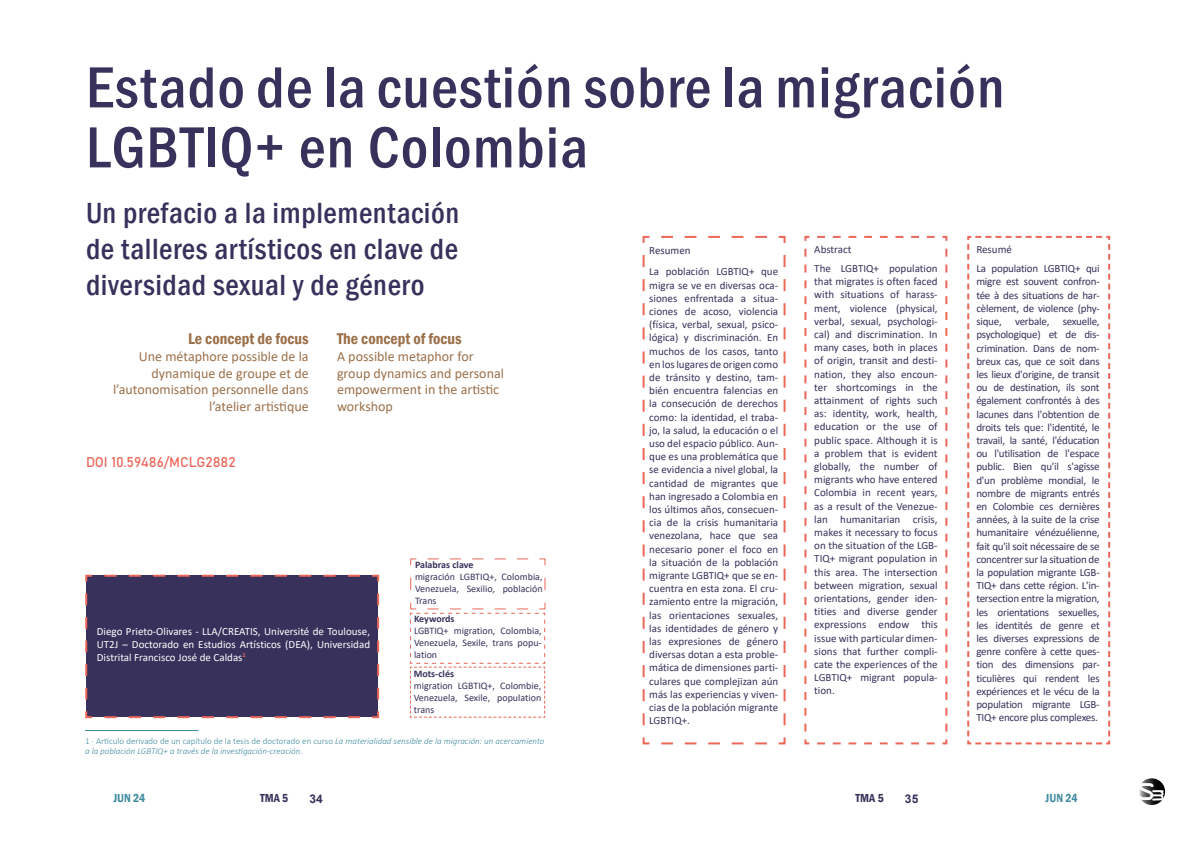
<style>
.page{position:relative;width:1191px;height:842px;background:#fff}
.page>*{position:absolute;margin:0;border:0;box-sizing:border-box;transform-origin:0 0}
.t1{font:500 condensed 60px/60px "Franklin Gothic";letter-spacing:.02em;color:#37315b}
.t2{font:36px "OCRA Extended";color:#fff}
.t3{font:500 condensed 30px/36px "Franklin Gothic";letter-spacing:.02em;color:#37315b;text-align:justify}
.t4{font:24px "OCRA Extended";color:#fff}
.t5{font:600 condensed 16px "Franklin Gothic";color:#9b704a}
.t6{font:14px/16.8px "Calibri";color:#9b704a;text-align:right}
.t7{font:14px "Bahnschrift";color:#eb675a}
.t8{font:600 condensed 12px "Franklin Gothic";color:#408ba0}
.t9{font:600 condensed 12px "Franklin Gothic";color:#37315b}
.t10{font:700 12px "Arial";color:#37315b}
.t11{font:11px/13.2px "Calibri";color:#37315b;text-align:justify}
.t12{font:11px/13.2px "Calibri";color:#fff;text-align:justify}
.t13{font:11px/18.9px "Calibri";letter-spacing:-.02em;color:#37315b}
.t14{font:10px/12px "Calibri";color:#37315b;text-align:justify}
.t15{font:700 10px "Calibri";color:#37315b}
.t16{font:italic 300 9px/10.6px "Calibri";color:#408ba0}
.s1{font-style:normal}
</style>
<div class="page">
<svg style="left:409px;top:558px;width:137px;height:160px"></svg>
<div style="left:85px;top:574px;width:295px;height:145px;background:#37315b"></div>
<svg style="left:967px;top:235px;width:144px;height:510px"></svg>
<svg style="left:804px;top:235px;width:144px;height:510px"></svg>
<svg style="left:642px;top:235px;width:144px;height:510px"></svg>
<svg style="left:1138px;top:778px;width:27px;height:27px"></svg>
<hr style="left:85px;top:730px;width:113px;height:1px;background:#408ba0">
<h1 class="t1" style="left:86px;top:57px;width:920px">Estado de la cuestión sobre la migración<br>LGBTIQ+ en Colombia</h1>
<h3 class="t3" style="left:86px;top:195px;width:375px">Un prefacio a la implementación de talleres artísticos en clave de diversidad sexual y de género</h3>
<h3 class="t5" style="left:188px;top:328px;width:122px">Le concept de focus</h3>
<p class="t6" style="left:113px;top:347px;width:197px">Une métaphore possible de la dynamique de groupe et de l’autonomisation personnelle dans l’atelier artistique</p>
<p class="t7" style="left:86px;top:451px;width:151px">DOI 10.59486/MCLG2882</p>
<h3 class="t5" style="left:337px;top:328px;width:126px">The concept of focus</h3>
<p class="t6" style="left:337px;top:347px;width:168px;text-align:left">A possible metaphor for group dynamics and personal empowerment in the artistic workshop</p>
<p class="t15" style="left:415px;top:558px;width:60px">Palabras clave</p>
<p class="t14" style="left:415px;top:571px;width:129px">migración LGBTIQ+, Colombia, Venezuela, Sexilio, población Trans</p>
<p class="t12" style="left:97px;top:624px;width:275px">Diego Prieto-Olivares - LLA/CREATIS, Université de Toulouse, UT2J – Doctorado en Estudios Artísticos (DEA), Universidad Distrital Francisco José de Caldas<sup>1</sup></p>
<p class="t15" style="left:414px;top:612px;width:42px">Keywords</p>
<p class="t14" style="left:414px;top:625px;width:129px">LGBTIQ+ migration, Colombia, Venezuela, Sexile, trans popu&shy;lation</p>
<p class="t15" style="left:414px;top:666px;width:42px">Mots-clés</p>
<p class="t14" style="left:414px;top:679px;width:129px">migration LGBTIQ+, Colombie, Venezuela, Sexile, population trans</p>
<p class="t16" style="left:85px;top:735px;width:461px"><span class="s1">1 · Artículo derivado de un capítulo de la tesis de doctorado en curso</span> La materialidad sensible de la migración: un acercamiento a la población LGBTIQ+ a través de la investigación-creación<span class="s1">.</span></p>
<p class="t11" style="left:649px;top:239px;width:130px;line-height:21.7px">Resumen<br>La población LGBTIQ+ que</p>
<p class="t11" style="left:649px;top:278px;width:130px">migra se ve en diversas oca&shy;siones enfrentada a situa&shy;ciones de acoso, violencia (física, verbal, sexual, psico&shy;lógica) y discriminación. En muchos de los casos, tanto en los lugares de origen como de tránsito y destino, tam&shy;bién encuentra falencias en la consecución de derechos como: la identidad, el traba&shy;jo, la salud, la educación o el uso del espacio público. Aun&shy;que es una problemática que se evidencia a nivel global, la cantidad de migrantes que han ingresado a Colombia en los últimos años, consecuen&shy;cia de la crisis humanitaria venezolana, hace que sea necesario poner el foco en la situación de la población migrante LGBTIQ+ que se en&shy;cuentra en esta zona. El cru&shy;zamiento entre la migración, las orientaciones sexuales, las identidades de género y las expresiones de género diversas dotan a esta proble&shy;mática de dimensiones parti&shy;culares que complejizan aún más las experiencias y viven&shy;cias de la población migrante LGBTIQ+.</p>
<p class="t11" style="left:814px;top:240px;width:125px;line-height:18.9px">Abstract<br>The LGBTIQ+ population</p>
<p class="t11" style="left:814px;top:275px;width:125px">that migrates is often faced with situations of harass&shy;ment, violence (physical, verbal, sexual, psychologi&shy;cal) and discrimination. In many cases, both in places of origin, transit and desti&shy;nation, they also encoun&shy;ter shortcomings in the attainment of rights such as: identity, work, health, education or the use of public space. Although it is a problem that is evident globally, the number of migrants who have entered Colombia in recent years, as a result of the Venezue&shy;lan humanitarian crisis, makes it necessary to focus on the situation of the LGB-TIQ+ migrant population in this area. The intersection between migration, sexual orientations, gender iden&shy;tities and diverse gender expressions endow this issue with particular dimen&shy;sions that further compli&shy;cate the experiences of the LGBTIQ+ migrant popula&shy;tion.</p>
<p class="t13" style="left:976px;top:240px;width:125px">Resumé<br>La population LGBTIQ+ qui</p>
<p class="t11" style="left:976px;top:275px;width:125px">migre est souvent confron&shy;tée à des situations de har&shy;cèlement, de violence (phy&shy;sique, verbale, sexuelle, psychologique) et de dis&shy;crimination. Dans de nom&shy;breux cas, que ce soit dans les lieux d'origine, de transit ou de destination, ils sont également confrontés à des lacunes dans l'obtention de droits tels que: l'identité, le travail, la santé, l'éducation ou l'utilisation de l'espace public. Bien qu'il s'agisse d'un problème mondial, le nombre de migrants entrés en Colombie ces dernières années, à la suite de la crise humanitaire vénézuélienne, fait qu'il soit nécessaire de se concentrer sur la situation de la population migrante LGB-TIQ+ dans cette région. L'in&shy;tersection entre la migration, les orientations sexuelles, les identités de genre et les diverses expressions de genre confère à cette ques&shy;tion des dimensions par&shy;ticulières qui rendent les expériences et le vécu de la population migrante LGB-TIQ+ encore plus complexes.</p>
<p class="t8" style="left:113px;top:790px;width:33px">JUN 24</p>
<p class="t9" style="left:260px;top:790px;width:30px">TMA 5</p>
<p class="t10" style="left:309px;top:790px;width:15px">34</p>
<p class="t9" style="left:855px;top:790px;width:30px">TMA 5</p>
<p class="t10" style="left:905px;top:790px;width:15px">35</p>
<p class="t8" style="left:1045px;top:790px;width:33px">JUN 24</p>
<h2 class="t2" style="left:1135px;top:769px;width:23px">s</h2>
<h3 class="t4" style="left:1173px;top:787px;width:16px;rotate:90deg">m</h3>
</div>
